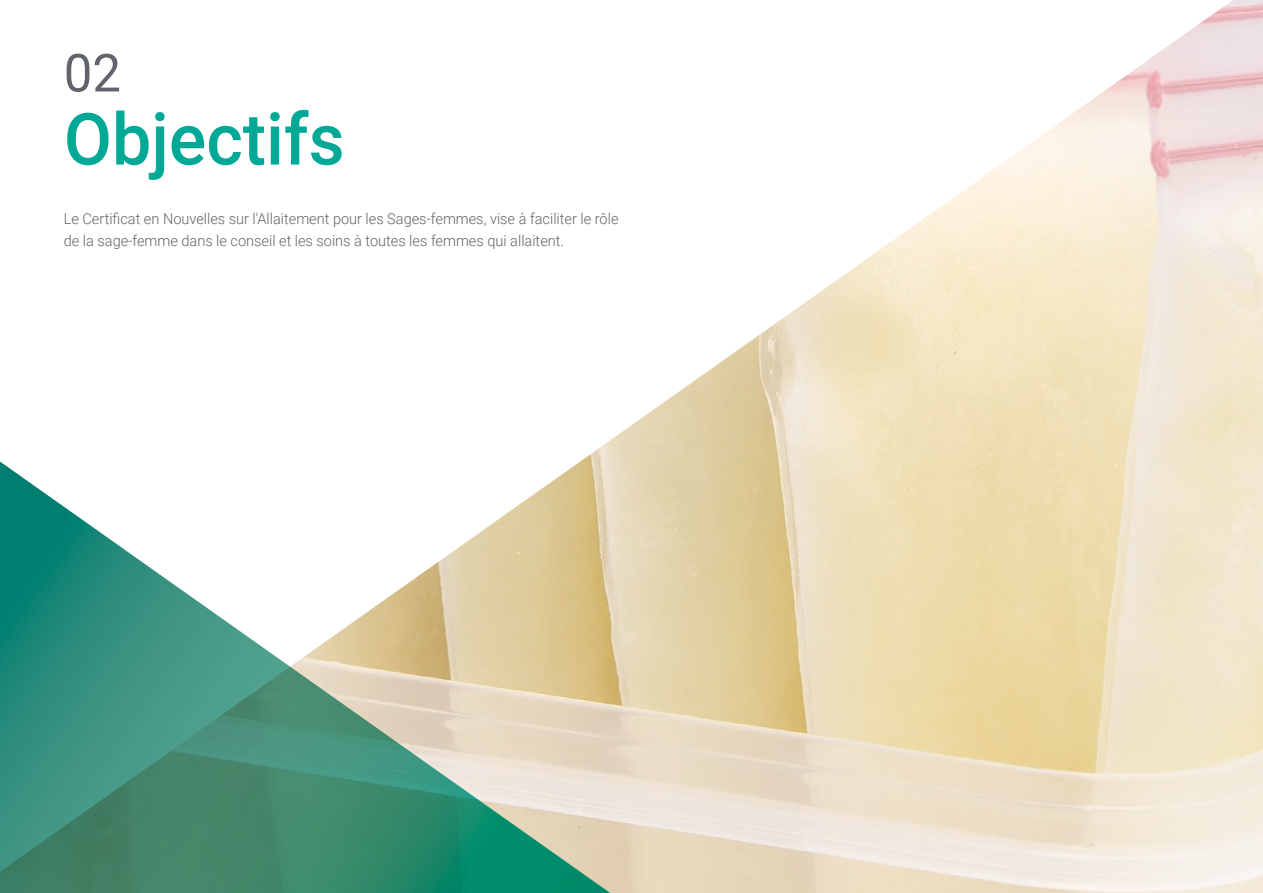
<style>
.page{position:relative;width:1263px;height:893px;background:#fff}
.page>*{position:absolute;margin:0;border:0;box-sizing:border-box;transform-origin:0 0}
.t1{font:500 72px "Roboto";color:#00a996}
.t2{font:52.5px "Roboto";color:#61646a}
.t3{font:300 15px/22.5px "Roboto";color:#61646a}
</style>
<div class="page">
<img style="left:602px;top:0;width:661px;height:893px">
<svg style="left:0;top:446px;width:640px;height:447px"></svg>
<h2 class="t2" style="left:64px;top:36px;width:59px">02</h2>
<h1 class="t1" style="left:64px;top:89px;width:282px">Objectifs</h1>
<p class="t3" style="left:64px;top:207px;width:556px">Le Certificat en Nouvelles sur l'Allaitement pour les Sages-femmes, vise à faciliter le rôle de la sage-femme dans le conseil et les soins à toutes les femmes qui allaitent.</p>
</div>
